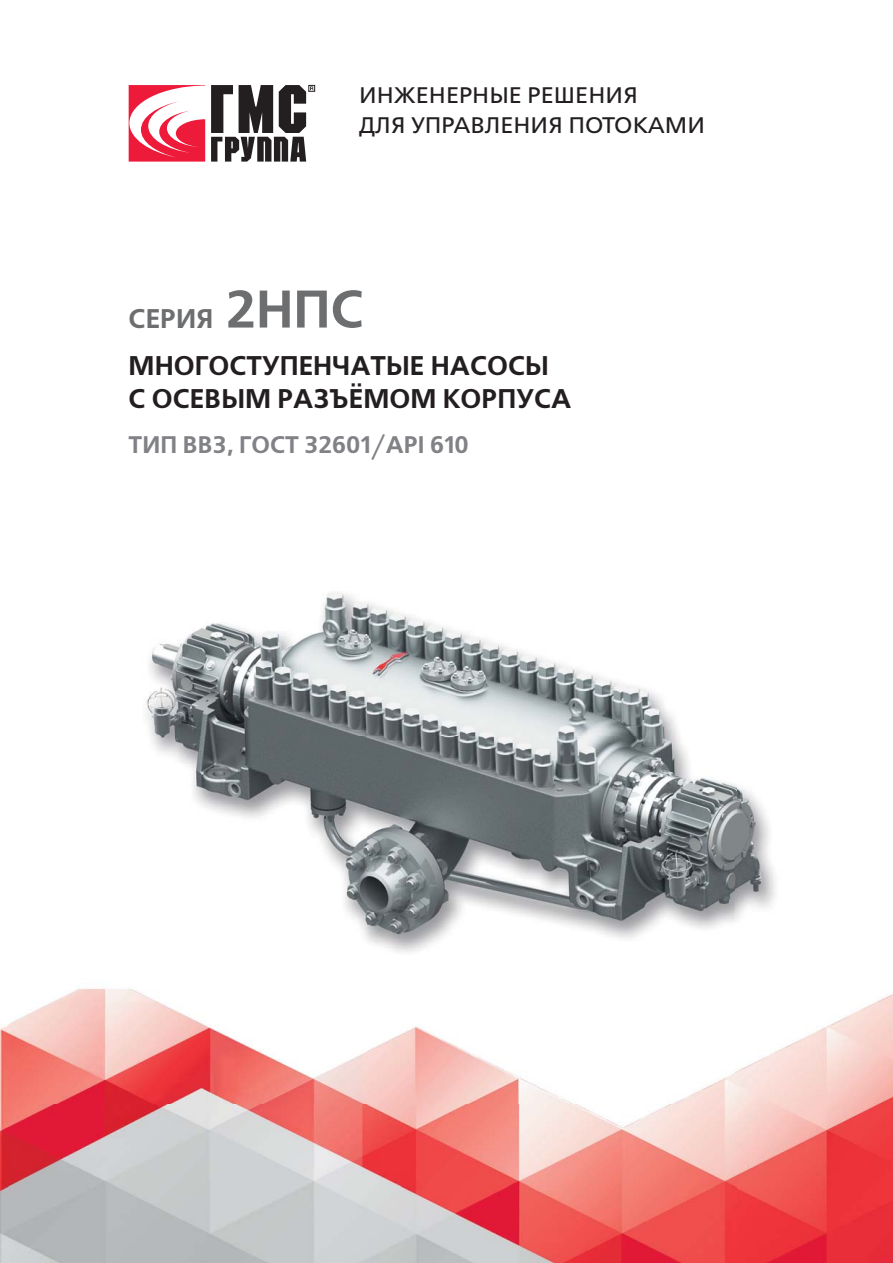
<style>
.page{position:relative;width:893px;height:1263px;background:#fff}
.page>*{position:absolute;margin:0;border:0;box-sizing:border-box;transform-origin:0 0}
.t1{font:700 27px/33px "Free Set C";color:#231f20}
.t2{font:700 27px "Free Set C";color:#6d6e70}
.t3{font:700 24px "Free Set C";color:#808285}
.t4{font:22.5px/30px "Free Set C";color:#231f20;scale:1.05 1}
.s1{font-size:52.8px}
</style>
<div class="page">
<img style="left:0;top:84px;width:893px;height:1179px">
<svg style="left:129px;top:85px;width:76px;height:77px"></svg>
<div style="left:308px;top:85px;width:7px;height:7px;border:1px solid #231f20"></div>
<svg style="left:211px;top:85px;width:102px;height:77px"></svg>
<p class="t4" style="left:359px;top:82px;width:331px">ИНЖЕНЕРНЫЕ РЕШЕНИЯ<br>ДЛЯ УПРАВЛЕНИЯ ПОТОКАМИ</p>
<p class="t2" style="left:129px;top:309px;width:237px">СЕРИЯ <span class="s1">2НПС</span></p>
<p class="t1" style="left:129px;top:353px;width:444px">МНОГОСТУПЕНЧАТЫЕ НАСОСЫ<br>С ОСЕВЫМ РАЗЪЁМОМ КОРПУСА</p>
<p class="t3" style="left:129px;top:436px;width:342px">ТИП BB3, ГОСТ 32601/API 610</p>
</div>
